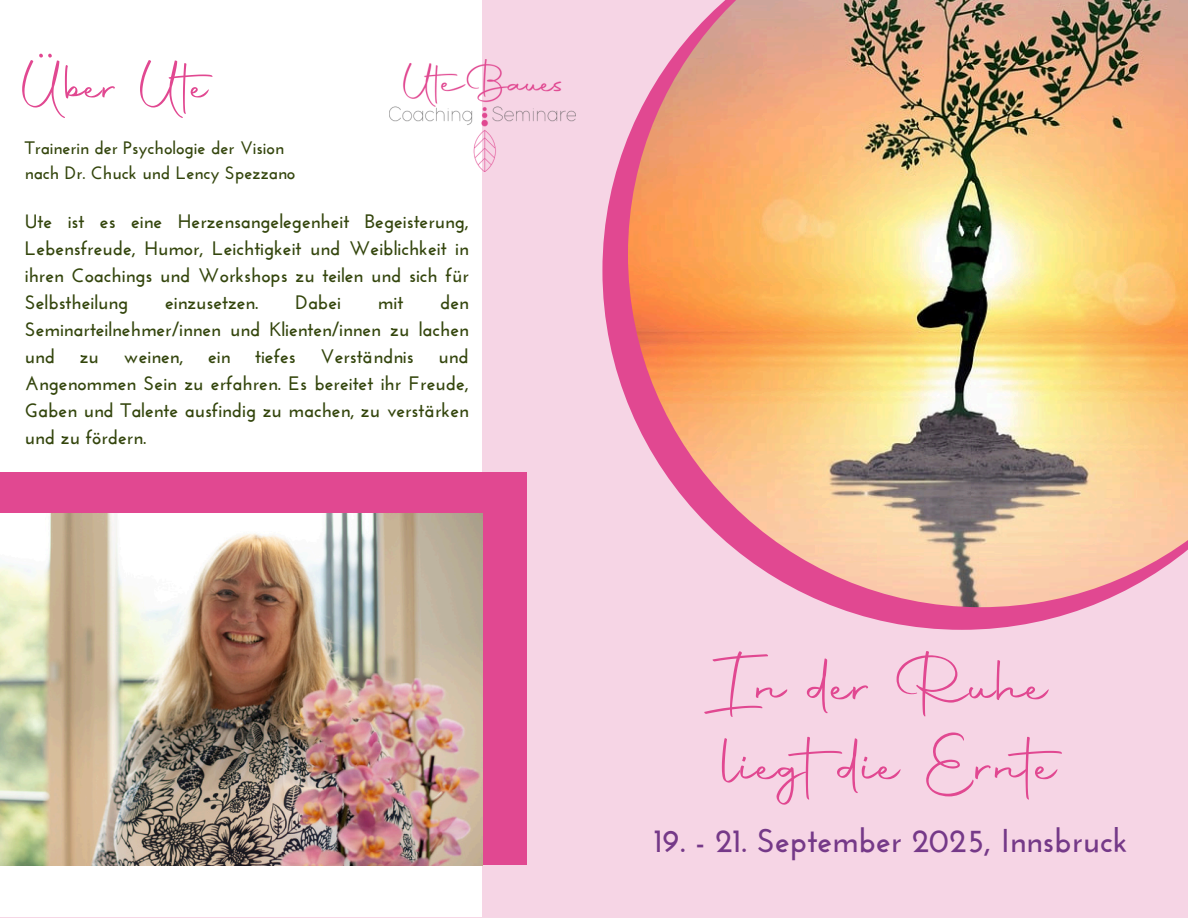
<style>
.page{position:relative;width:1188px;height:918px;background:#f6d5e5}
.page>*{position:absolute;margin:0;border:0;box-sizing:border-box;transform-origin:0 0}
.t1{font:67.5px/79.8px "Autography";letter-spacing:.015em;color:#e14891}
.t2{font:54.75px "Autography";letter-spacing:.015em;color:#e14891}
.t3{font:700 33px "Josefin Sans";color:#753988}
.t4{font:700 19.5px/27px "Josefin Sans";color:#33450c;text-align:justify}
.t5{font:700 18px "Josefin Sans";color:#33450c}
</style>
<div class="page">
<svg style="left:602px;top:137px;width:486px;height:493px"></svg>
<img style="left:628px;top:0;width:560px;height:607px">
<div style="left:0;top:0;width:482px;height:917px;background:#fff"></div>
<div style="left:0;top:472px;width:526px;height:393px;background:#e14891"></div>
<img style="left:0;top:513px;width:482px;height:352px">
<img style="left:389px;top:59px;width:186px;height:113px">
<p class="t2" style="left:19px;top:47px;width:211px">Über Ute</p>
<p class="t5" style="left:25px;top:141px;width:261px">Trainerin der Psychologie der Vision</p>
<p class="t5" style="left:25px;top:165px;width:272px">nach Dr. Chuck und Lency Spezzano</p>
<p class="t4" style="left:25px;top:210px;width:445px">Ute ist es eine Herzensangelegenheit Begeisterung, Lebensfreude, Humor, Leichtigkeit und Weiblichkeit in ihren Coachings und Workshops zu teilen und sich für Selbstheilung</p>
<p class="t4" style="left:25px;top:291px;width:445px;text-indent:415px">den Seminarteilnehmer/innen und Klienten/innen zu lachen und</p>
<p class="t4" style="left:165px;top:291px;width:95px">einzusetzen.</p>
<p class="t4" style="left:295px;top:291px;width:47px">Dabei</p>
<p class="t4" style="left:378px;top:291px;width:27px">mit</p>
<p class="t4" style="left:80px;top:345px;width:21px">zu</p>
<p class="t4" style="left:124px;top:345px;width:61px">weinen,</p>
<p class="t4" style="left:208px;top:345px;width:24px">ein</p>
<p class="t4" style="left:255px;top:345px;width:42px">tiefes</p>
<p class="t4" style="left:321px;top:345px;width:95px">Verständnis</p>
<p class="t4" style="left:25px;top:345px;width:445px;text-indent:414px">und Angenommen Sein zu erfahren. Es bereitet ihr Freude, Gaben und Talente ausfindig zu machen, zu verstärken und zu fördern.</p>
<p class="t1" style="left:712px;top:637px;width:371px">In der Ruhe liegtdie Ernte</p>
<p class="t3" style="left:654px;top:828px;width:476px">19. - 21. September 2025, Innsbruck</p>
</div>
